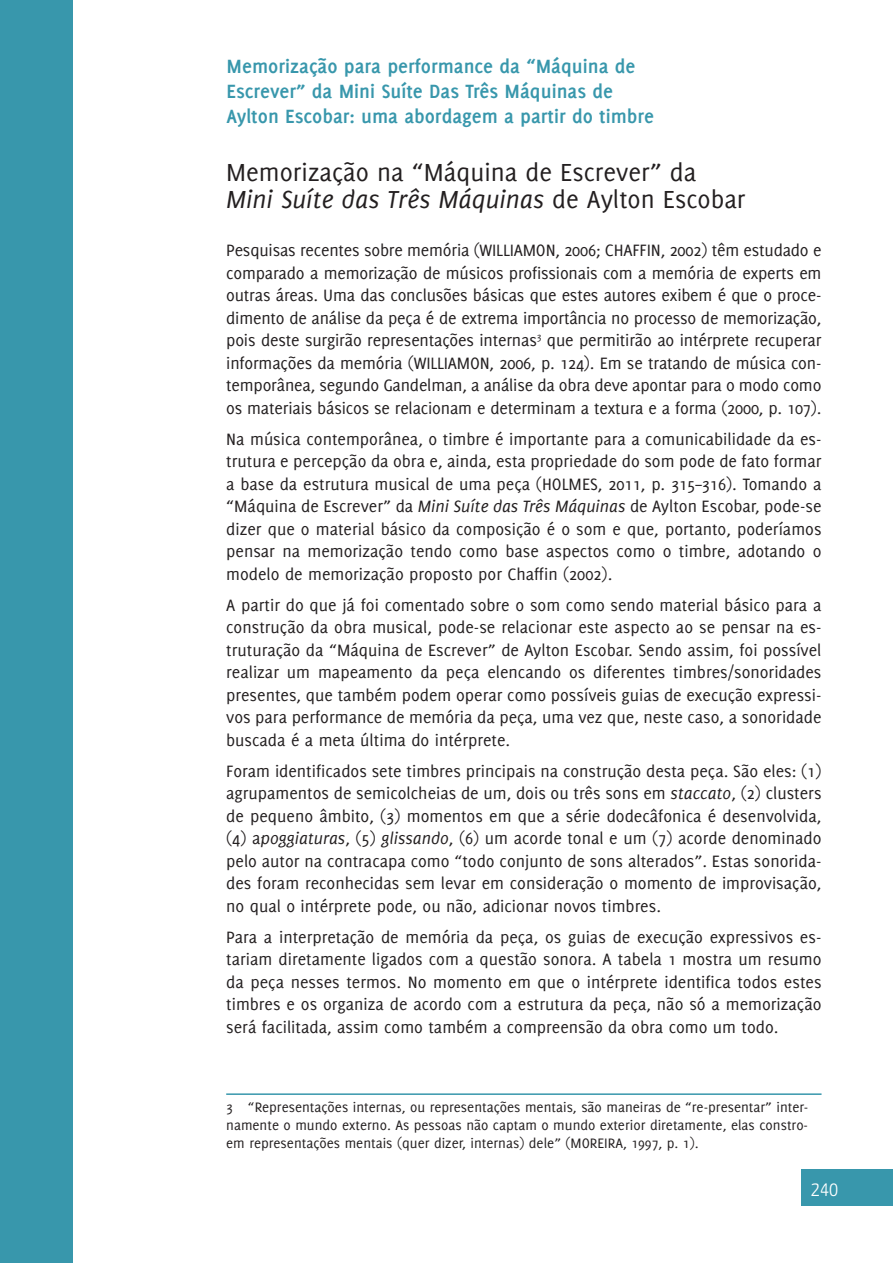
<style>
.page{position:relative;width:893px;height:1263px;background:#fff}
.page>*{position:absolute;margin:0;border:0;box-sizing:border-box;transform-origin:0 0}
.t1{font:27px/27px "Delicious";color:#231f20}
.t2{font:700 21px/25.2px "Delicious";color:#3897ac}
.t3{font:300 21px "Yanone Kaffeesatz";color:#fff}
.t4{font:18px/22.5px "Delicious";color:#231f20;text-align:justify}
.t5{font:15px/18px "Delicious";color:#231f20;text-align:justify}
.s1{font-style:italic}
</style>
<div class="page">
<div style="left:0;top:0;width:72px;height:1263px;background:#3897ac"></div>
<div style="left:802px;top:1170px;width:91px;height:36px;background:#3897ac"></div>
<hr style="left:226px;top:1093px;width:595px;height:2px;background:#3897ac">
<p class="t2" style="left:227px;top:53px;width:429px">Memorização para performance da “Máquina de<br>Escrever” da Mini Suíte Das Três Máquinas de<br>Aylton Escobar: uma abordagem a partir do timbre</p>
<h1 class="t1" style="left:226px;top:158px;width:521px">Memorização na “Máquina de Escrever” da<br><span class="s1">Mini Suíte das Três Máquinas</span> de Aylton Escobar</h1>
<p class="t4" style="left:226px;top:239px;width:597px">Pesquisas recentes sobre memória (WILLIAMON, 2006; CHAFFIN, 2002) têm estudado e comparado a memorização de músicos profissionais com a memória de experts em outras áreas. Uma das conclusões básicas que estes autores exibem é que o proce&shy;dimento de análise da peça é de extrema importância no processo de memorização, pois deste surgirão representações internas<sup>3</sup> que permitirão ao intérprete recuperar informações da memória (WILLIAMON, 2006, p. 124). Em se tratando de música con&shy;temporânea, segundo Gandelman, a análise da obra deve apontar para o modo como os materiais básicos se relacionam e determinam a textura e a forma (2000, p. 107).</p>
<p class="t4" style="left:226px;top:427px;width:597px">Na música contemporânea, o timbre é importante para a comunicabilidade da es&shy;trutura e percepção da obra e, ainda, esta propriedade do som pode de fato formar a base da estrutura musical de uma peça (HOLMES, 2011, p. 315–316). Tomando a “Máquina de Escrever” da <span class="s1">Mini Suíte das Três Máquinas</span> de Aylton Escobar, pode-se dizer que o material básico da composição é o som e que, portanto, poderíamos pensar na memorização tendo como base aspectos como o timbre, adotando o modelo de memorização proposto por Chaffin (2002).</p>
<p class="t4" style="left:226px;top:593px;width:597px">A partir do que já foi comentado sobre o som como sendo material básico para a construção da obra musical, pode-se relacionar este aspecto ao se pensar na es&shy;truturação da “Máquina de Escrever” de Aylton Escobar. Sendo assim, foi possível realizar um mapeamento da peça elencando os diferentes timbres/sonoridades presentes, que também podem operar como possíveis guias de execução expressi&shy;vos para performance de memória da peça, uma vez que, neste caso, a sonoridade buscada é a meta última do intérprete.</p>
<p class="t4" style="left:226px;top:759px;width:597px">Foram identificados sete timbres principais na construção desta peça. São eles: (1) agrupamentos de semicolcheias de um, dois ou três sons em <span class="s1">staccato</span>, (2) clusters de pequeno âmbito, (3) momentos em que a série dodecâfonica é desenvolvida, (4) a<span class="s1">poggiaturas</span>, (5) <span class="s1">glissando</span>, (6) um acorde tonal e um (7) acorde denominado pelo autor na contracapa como “todo conjunto de sons alterados”. Estas sonorida&shy;des foram reconhecidas sem levar em consideração o momento de improvisação, no qual o intérprete pode, ou não, adicionar novos timbres.</p>
<p class="t4" style="left:226px;top:925px;width:597px">Para a interpretação de memória da peça, os guias de execução expressivos es&shy;tariam diretamente ligados com a questão sonora. A tabela 1 mostra um resumo da peça nesses termos. No momento em que o intérprete identifica todos estes timbres e os organiza de acordo com a estrutura da peça, não só a memorização será facilitada, assim como também a compreensão da obra como um todo.</p>
<p class="t5" style="left:226px;top:1098px;width:584px">3 “Representações internas, ou representações mentais, são maneiras de “re-presentar” inter&shy;namente o mundo externo. As pessoas não captam o mundo exterior diretamente, elas constro&shy;em representações mentais (quer dizer, internas) dele” (MOREIRA, 1997, p. 1).</p>
<p class="t3" style="left:811px;top:1176px;width:29px">240</p>
</div>
